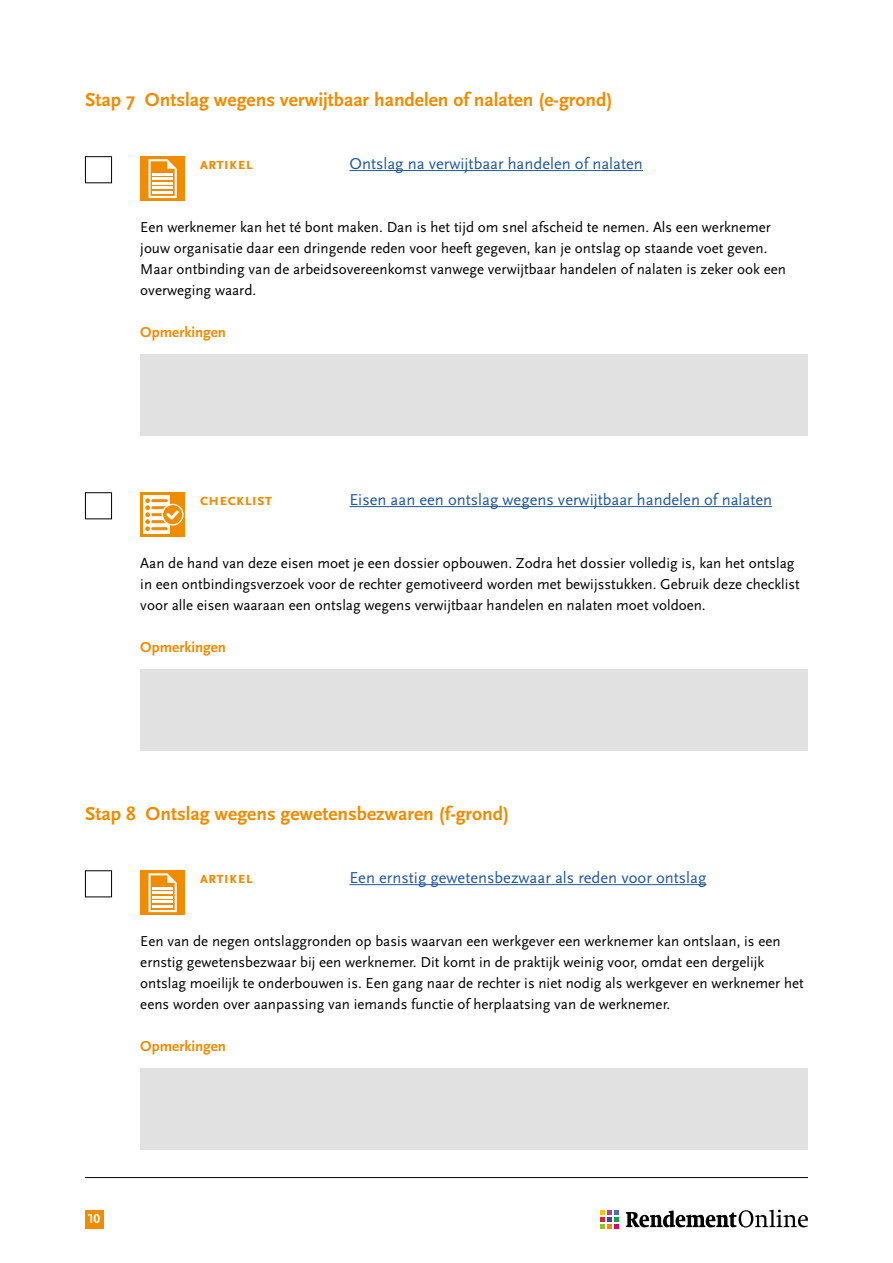
<style>
.page{position:relative;width:893px;height:1263px;background:#fff}
.page>*{position:absolute;margin:0;border:0;box-sizing:border-box;transform-origin:0 0}
.t1{font:700 19.5px "Scala Sans OT";color:#f18b00}
.t2{font:16.5px "Scala Sans OT";color:#22599b}
.t3{font:700 16.5px "Scala Sans OT";color:#f18b00}
.t4{font:15px/21px "Scala Sans OT";color:#000}
.t5{font:700 15px "Scala Sans OT";color:#f18b00}
.t6{font:700 13.5px "Scala Sans OT";color:#fff}
</style>
<div class="page">
<hr style="left:85px;top:1177px;width:723px;height:1px;background:#000">
<div style="left:85px;top:1210px;width:18px;height:18px;background:#f18b00"></div>
<svg style="left:626px;top:1209px;width:182px;height:18px"></svg>
<svg style="left:601px;top:1210px;width:18px;height:19px"></svg>
<hr style="left:349px;top:170px;width:294px;height:1px;background:#22599b">
<hr style="left:349px;top:506px;width:423px;height:1px;background:#22599b">
<hr style="left:349px;top:884px;width:357px;height:1px;background:#22599b">
<div style="left:140px;top:354px;width:668px;height:81px;background:#e1e1e1"></div>
<div style="left:140px;top:669px;width:668px;height:81px;background:#e1e1e1"></div>
<div style="left:140px;top:1068px;width:668px;height:81px;background:#e1e1e1"></div>
<div style="left:85px;top:156px;width:27px;height:27px;border:1px solid #000"></div>
<div style="left:140px;top:156px;width:45px;height:45px;background:#f18b00"></div>
<svg style="left:148px;top:159px;width:29px;height:39px"></svg>
<hr style="left:153px;top:187px;width:20px;height:2px;background:#fff">
<hr style="left:153px;top:178px;width:20px;height:2px;background:#fff">
<hr style="left:153px;top:182px;width:20px;height:2px;background:#fff">
<hr style="left:153px;top:173px;width:20px;height:2px;background:#fff">
<hr style="left:153px;top:191px;width:20px;height:3px;background:#fff">
<div style="left:85px;top:492px;width:27px;height:27px;border:1px solid #000"></div>
<div style="left:140px;top:492px;width:45px;height:45px;background:#f18b00"></div>
<div style="left:143px;top:495px;width:27px;height:39px;background:#fff"></div>
<hr style="left:151px;top:499px;width:17px;height:3px;background:#f18b00;border-radius:2px">
<hr style="left:151px;top:506px;width:17px;height:3px;background:#f18b00;border-radius:2px">
<hr style="left:151px;top:513px;width:17px;height:3px;background:#f18b00;border-radius:2px">
<hr style="left:151px;top:520px;width:17px;height:3px;background:#f18b00;border-radius:2px">
<hr style="left:151px;top:527px;width:17px;height:3px;background:#f18b00;border-radius:2px">
<svg style="left:145px;top:498px;width:5px;height:33px"></svg>
<svg style="left:162px;top:504px;width:22px;height:22px"></svg>
<div style="left:85px;top:870px;width:27px;height:27px;border:1px solid #000"></div>
<div style="left:140px;top:870px;width:45px;height:45px;background:#f18b00"></div>
<svg style="left:148px;top:873px;width:29px;height:39px"></svg>
<hr style="left:153px;top:901px;width:20px;height:2px;background:#fff">
<hr style="left:153px;top:892px;width:20px;height:2px;background:#fff">
<hr style="left:153px;top:896px;width:20px;height:2px;background:#fff">
<hr style="left:153px;top:887px;width:20px;height:2px;background:#fff">
<hr style="left:153px;top:905px;width:20px;height:3px;background:#fff">
<h1 class="t1" style="left:85px;top:89px;width:529px">Stap 7 Ontslag wegens verwijtbaar handelen of nalaten (e-grond)</h1>
<p class="t3" style="left:200px;top:154px;width:55px">ARTIKEL</p>
<p class="t2" style="left:349px;top:155px;width:295px">Ontslag na verwijtbaar handelen of nalaten</p>
<p class="t4" style="left:140px;top:217px;width:647px">Een werknemer kan het té bont maken. Dan is het tijd om snel afscheid te nemen. Als een werknemer jouw organisatie daar een dringende reden voor heeft gegeven, kan je ontslag op staande voet geven.<br>Maar ontbinding van de arbeidsovereenkomst vanwege verwijtbaar handelen of nalaten is zeker ook een overweging waard.</p>
<p class="t5" style="left:140px;top:324px;width:87px">Opmerkingen</p>
<p class="t3" style="left:200px;top:490px;width:74px">CHECKLIST</p>
<p class="t2" style="left:349px;top:491px;width:424px">Eisen aan een ontslag wegens verwijtbaar handelen of nalaten</p>
<p class="t4" style="left:140px;top:553px;width:661px">Aan de hand van deze eisen moet je een dossier opbouwen. Zodra het dossier volledig is, kan het ontslag in een ontbindingsverzoek voor de rechter gemotiveerd worden met bewijsstukken. Gebruik deze checklist voor alle eisen waaraan een ontslag wegens verwijtbaar handelen en nalaten moet voldoen.</p>
<p class="t5" style="left:140px;top:639px;width:87px">Opmerkingen</p>
<h1 class="t1" style="left:85px;top:803px;width:426px">Stap 8 Ontslag wegens gewetensbezwaren (f-grond)</h1>
<p class="t3" style="left:200px;top:868px;width:55px">ARTIKEL</p>
<p class="t2" style="left:349px;top:869px;width:359px">Een ernstig gewetensbezwaar als reden voor ontslag</p>
<p class="t4" style="left:140px;top:931px;width:665px">Een van de negen ontslaggronden op basis waarvan een werkgever een werknemer kan ontslaan, is een ernstig gewetensbezwaar bij een werknemer. Dit komt in de praktijk weinig voor, omdat een dergelijk ontslag moeilijk te onderbouwen is. Een gang naar de rechter is niet nodig als werkgever en werknemer het eens worden over aanpassing van iemands functie of herplaatsing van de werknemer.</p>
<p class="t5" style="left:140px;top:1038px;width:87px">Opmerkingen</p>
<p class="t6" style="left:88px;top:1211px;width:14px">10</p>
</div>
